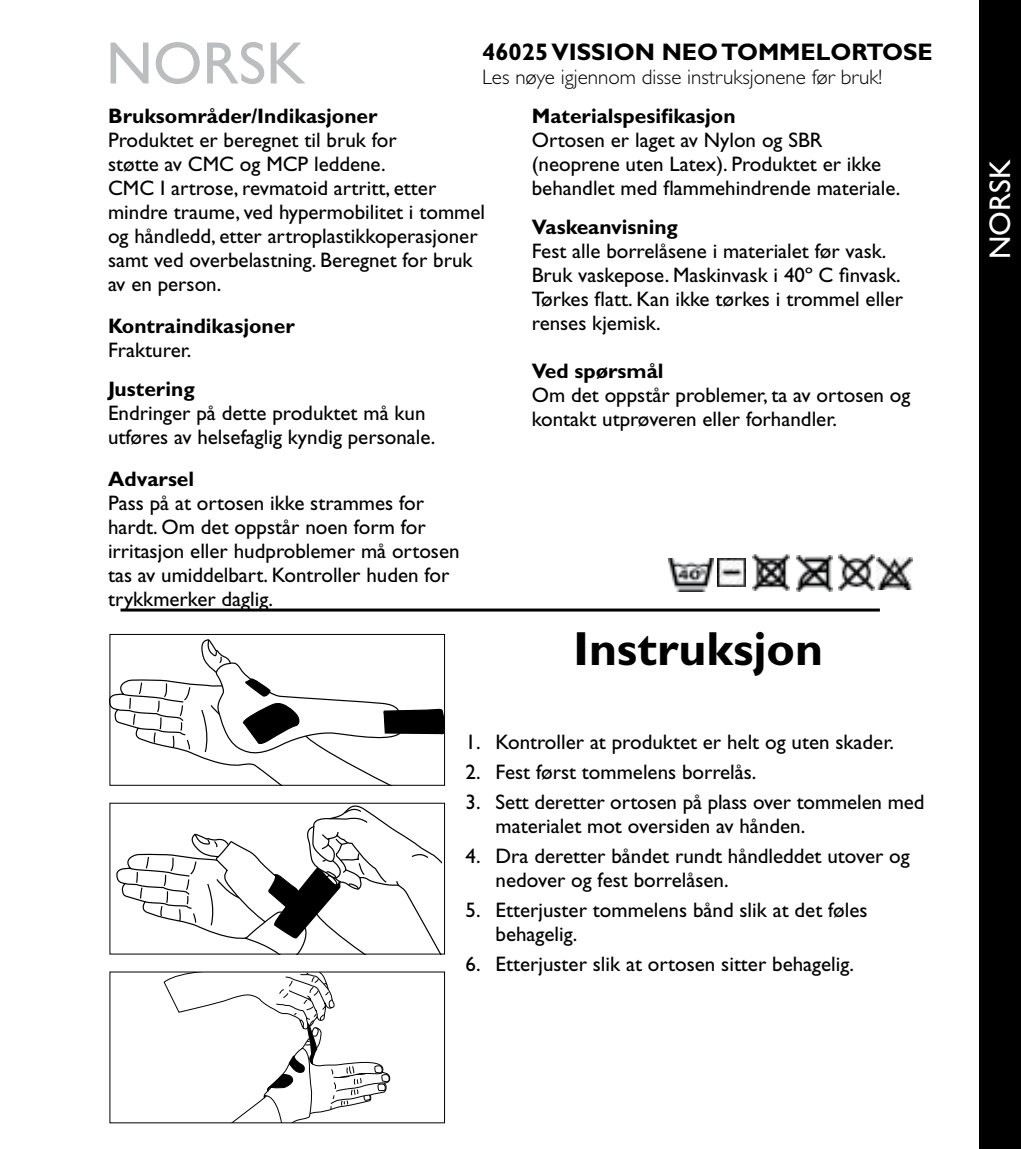
<style>
.page{position:relative;width:1021px;height:1149px;background:#fff}
.page>*{position:absolute;margin:0;border:0;box-sizing:border-box;transform-origin:0 0}
.t1{font:60px "Gill Sans Std";color:#bbbdbe}
.t2{font:700 48px "Gill Sans Std";color:#000}
.t3{font:30px "Gill Sans Std";color:#fff}
.t4{font:700 24px "Gill Sans Std";color:#000}
.t5{font:21px/24px "Gill Sans Std";color:#000}
.t6{font:700 21px "Gill Sans Std";color:#000}
.t7{font:300 21px "Gill Sans Std";color:#000}
</style>
<div class="page">
<hr style="left:120px;top:608px;width:759px;height:3px;background:#000">
<div style="left:979px;top:0;width:41px;height:1148px;background:#000"></div>
<img style="left:838px;top:554px;width:36px;height:36px">
<img style="left:796px;top:555px;width:36px;height:36px">
<img style="left:753px;top:554px;width:36px;height:36px">
<img style="left:876px;top:557px;width:36px;height:32px">
<img style="left:717px;top:558px;width:28px;height:28px">
<img style="left:668px;top:558px;width:45px;height:33px">
<svg style="left:111px;top:639px;width:332px;height:144px"></svg>
<div style="left:109px;top:634px;width:336px;height:151px;border:1px solid #000"></div>
<svg style="left:116px;top:805px;width:325px;height:147px"></svg>
<svg style="left:163px;top:973px;width:228px;height:147px"></svg>
<h1 class="t1" style="left:106px;top:29px;width:201px">NORSK</h1>
<p class="t4" style="left:482px;top:37px;width:452px">46025 VISSION NEO TOMMELORTOSE</p>
<p class="t7" style="left:482px;top:65px;width:401px">Les nøye igjennom disse instruksjonene før bruk!</p>
<p class="t6" style="left:108px;top:103px;width:271px">Bruksområder/Indikasjoner</p>
<p class="t5" style="left:108px;top:128px;width:378px">Produktet er beregnet til bruk for<br>støtte av CMC og MCP leddene.<br>CMC I artrose, revmatoid artritt, etter mindre traume, ved hypermobilitet i tommel og håndledd, etter artroplastikkoperasjoner samt ved overbelastning. Beregnet for bruk av en person.</p>
<p class="t6" style="left:108px;top:313px;width:188px">Kontraindikasjoner</p>
<p class="t5" style="left:108px;top:338px;width:85px">Frakturer.</p>
<p class="t6" style="left:108px;top:376px;width:88px">Justering</p>
<p class="t5" style="left:108px;top:401px;width:329px">Endringer på dette produktet må kun utføres av helsefaglig kyndig personale.</p>
<p class="t6" style="left:108px;top:466px;width:88px">Advarsel</p>
<p class="t5" style="left:108px;top:491px;width:353px">Pass på at ortosen ikke strammes for hardt. Om det oppstår noen form for irritasjon eller hudproblemer må ortosen tas av umiddelbart. Kontroller huden for trykkmerker daglig.</p>
<p class="t6" style="left:531px;top:103px;width:205px">Materialspesifikasjon</p>
<p class="t5" style="left:531px;top:128px;width:370px">Ortosen er laget av Nylon og SBR (neoprene uten Latex). Produktet er ikke behandlet med flammehindrende materiale.</p>
<p class="t6" style="left:531px;top:214px;width:148px">Vaskeanvisning</p>
<p class="t5" style="left:531px;top:239px;width:373px">Fest alle borrelåsene i materialet før vask.<br>Bruk vaskepose. Maskinvask i 40º C finvask.<br>Tørkes flatt. Kan ikke tørkes i trommel eller renses kjemisk.</p>
<p class="t6" style="left:531px;top:358px;width:133px">Ved spørsmål</p>
<p class="t5" style="left:531px;top:383px;width:380px">Om det oppstår problemer, ta av ortosen og kontakt utprøveren eller forhandler.</p>
<h2 class="t2" style="left:573px;top:620px;width:251px">Instruksjon</h2>
<p class="t5" style="left:465px;top:730px;width:430px">1. Kontroller at produktet er helt og uten skader.</p>
<p class="t5" style="left:465px;top:760px;width:292px">2. Fest først tommelens borrelås.</p>
<p class="t5" style="left:495px;top:790px;width:430px;text-indent:-30px">3. Sett deretter ortosen på plass over tommelen med materialet mot oversiden av hånden.</p>
<p class="t5" style="left:495px;top:844px;width:416px;text-indent:-30px">4. Dra deretter båndet rundt håndleddet utover og nedover og fest borrelåsen.</p>
<p class="t5" style="left:495px;top:898px;width:373px;text-indent:-30px">5. Etterjuster tommelens bånd slik at det føles behagelig.</p>
<p class="t5" style="left:465px;top:952px;width:390px">6. Etterjuster slik at ortosen sitter behagelig.</p>
<h3 class="t3" style="left:983px;top:270px;width:101px;rotate:-90deg">NORSK</h3>
</div>
